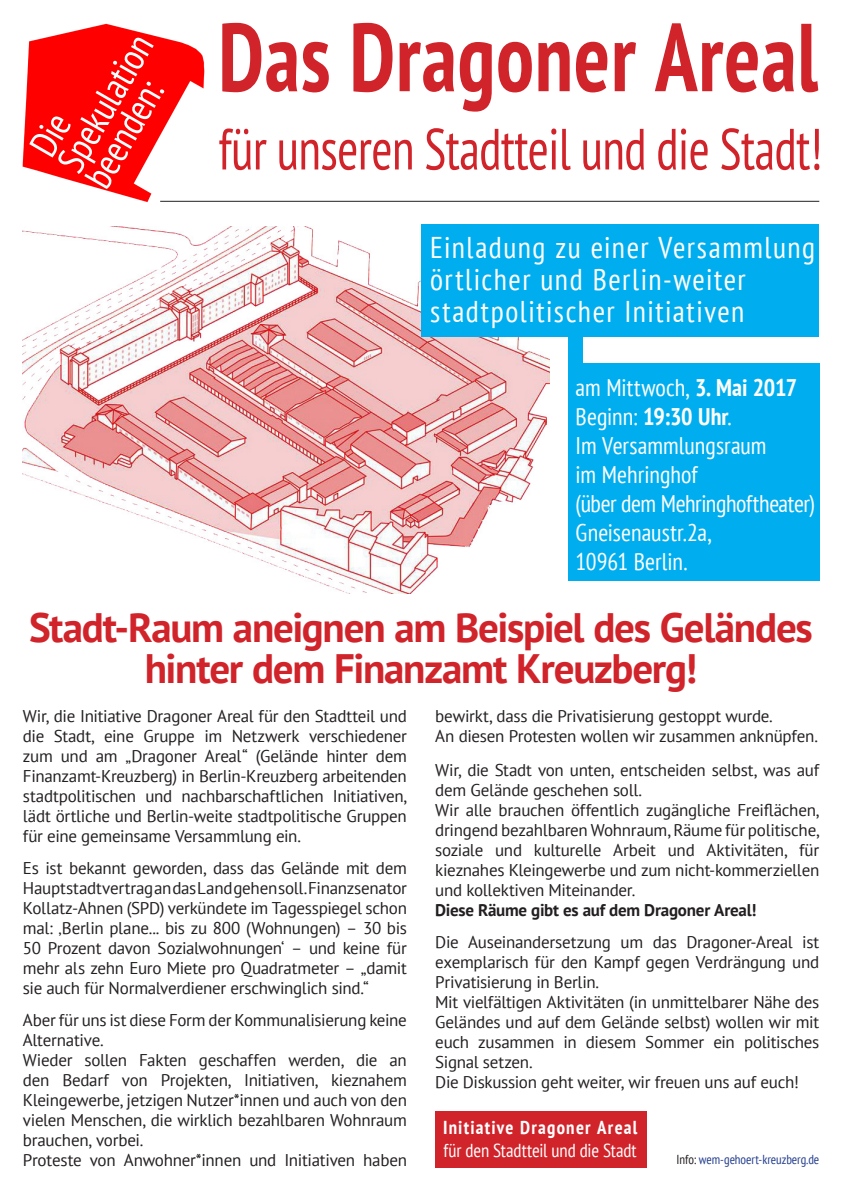
<style>
.page{position:relative;width:842px;height:1191px;background:#fff}
.page>*{position:absolute;margin:0;border:0;box-sizing:border-box;transform-origin:0 0}
.t1{font:700 condensed 96.3px "PT Sans";letter-spacing:.01em;color:#d1232a;scale:.88 1}
.t2{font:condensed 58px "PT Sans";letter-spacing:-.01em;color:#d1232a;scale:.88 1}
.t3{font:700 41px "PT Sans";letter-spacing:-.03em;color:#d1232a}
.t4{font:condensed 38.1px "PT Sans";color:#fff}
.t5{font:condensed 30px/32px "PT Sans";letter-spacing:.05em;color:#fff}
.t6{font:condensed 24px/29px "PT Sans";color:#fff}
.t7{font:condensed 18.7px "PT Sans";letter-spacing:-.01em;color:#fff}
.t8{font:700 condensed 18.7px "PT Sans";letter-spacing:.065em;color:#fff}
.t9{font:17px/20px "PT Sans";letter-spacing:-.015em;color:#231f20;text-align:justify}
.t10{font:700 17px "PT Sans";letter-spacing:-.015em;color:#231f20}
.t11{font:condensed 13px "PT Sans";letter-spacing:-.005em;color:#253f8e}
.s1{font-weight:700}
.s2{color:#231f20}
</style>
<div class="page">
<div style="left:568px;top:332px;width:14px;height:46px;background:#00aeef"></div>
<img style="left:22px;top:23px;width:183px;height:179px">
<img style="left:23px;top:227px;width:526px;height:366px">
<div style="left:422px;top:225px;width:397px;height:112px;background:#00aeef"></div>
<div style="left:568px;top:363px;width:251px;height:218px;background:#00aeef"></div>
<div style="left:435px;top:1111px;width:212px;height:57px;background:#d1232a"></div>
<hr style="left:160px;top:201px;width:659px;height:1px;background:#231f20">
<div style="left:29px;top:114px;width:43px;height:44px;background:#fe0000"></div>
<p class="t4" style="left:46px;top:157px;width:153px;rotate:-60deg">Spekulation</p>
<p class="t4" style="left:73px;top:172px;width:118px;rotate:-60deg">beenden:</p>
<p class="t1" style="left:218px;top:-7px;width:683px">Das Dragoner Areal</p>
<p class="t2" style="left:218px;top:112px;width:688px">für unseren Stadtteil und die Stadt!</p>
<p class="t5" style="left:430px;top:231px;width:386px">Einladung zu einer Versammlung örtlicher und Berlin-weiter stadtpolitischer Initiativen</p>
<p class="t6" style="left:576px;top:372px;width:223px">am Mittwoch, <span class="s1">3. Mai 2017</span></p>
<p class="t6" style="left:576px;top:401px;width:157px">Beginn: <span class="s1">19:30 Uhr</span>.</p>
<p class="t6" style="left:576px;top:430px;width:192px">Im Versammlungsraum</p>
<p class="t6" style="left:576px;top:459px;width:124px">im Mehringhof</p>
<p class="t6" style="left:576px;top:488px;width:241px">(über dem Mehringhoftheater)<br>Gneisenaustr.2a,</p>
<p class="t6" style="left:576px;top:546px;width:113px">10961 Berlin.</p>
<p class="t3" style="left:29px;top:600px;width:785px">Stadt-Raum aneignen am Beispiel des Geländes</p>
<p class="t3" style="left:145px;top:641px;width:554px">hinter dem Finanzamt Kreuzberg!</p>
<p class="t9" style="left:23px;top:705px;width:385px">Wir, die Initiative Dragoner Areal für den Stadtteil und die Stadt, eine Gruppe im Netzwerk verschiedener zum und am „Dragoner Areal“ (Gelände hinter dem Finanzamt-Kreuzberg) in Berlin-Kreuzberg arbeitenden stadtpolitischen und nachbarschaftlichen Initiativen, lädt örtliche und Berlin-weite stadtpolitische Gruppen für eine gemeinsame Versammlung ein.</p>
<p class="t9" style="left:23px;top:857px;width:385px">Es ist bekannt geworden, dass das Gelände mit dem Hauptstadtvertrag an das Land gehen soll. Finanzsenator Kollatz-Ahnen (SPD) verkündete im Tagesspiegel schon mal: ‚Berlin plane... bis zu 800 (Wohnungen) – 30 bis 50 Prozent davon Sozialwohnungen‘ – und keine für mehr als zehn Euro Miete pro Quadratmeter – „damit sie auch für Normalverdiener erschwinglich sind.“</p>
<p class="t9" style="left:23px;top:1009px;width:385px">Aber für uns ist diese Form der Kommunalisierung keine<br>Alternative.</p>
<p class="t9" style="left:23px;top:1049px;width:385px">Wieder sollen Fakten geschaffen werden, die an den Bedarf von Projekten, Initiativen, kieznahem Kleingewerbe, jetzigen Nutzer*innen und auch von den vielen Menschen, die wirklich bezahlbaren Wohnraum brauchen, vorbei.</p>
<p class="t9" style="left:23px;top:1149px;width:386px">Proteste von Anwohner*innen und Initiativen haben</p>
<p class="t9" style="left:435px;top:705px;width:339px">bewirkt, dass die Privatisierung gestoppt wurde.</p>
<p class="t9" style="left:435px;top:725px;width:384px">An diesen Protesten wollen wir zusammen anknüpfen.</p>
<p class="t9" style="left:435px;top:759px;width:385px">Wir, die Stadt von unten, entscheiden selbst, was auf dem Gelände geschehen soll.</p>
<p class="t9" style="left:435px;top:799px;width:385px">Wir alle brauchen öffentlich zugängliche Freiflächen, dringend bezahlbaren Wohnraum, Räume für politische, soziale und kulturelle Arbeit und Aktivitäten, für kieznahes Kleingewerbe und zum nicht-kommerziellen und kollektiven Miteinander.</p>
<p class="t10" style="left:435px;top:899px;width:323px">Diese Räume gibt es auf dem Dragoner Areal!</p>
<p class="t9" style="left:435px;top:931px;width:386px">Die Auseinandersetzung um das Dragoner-Areal ist exemplarisch für den Kampf gegen Verdrängung und Privatisierung in Berlin.</p>
<p class="t9" style="left:435px;top:991px;width:386px">Mit vielfältigen Aktivitäten (in unmittelbarer Nähe des Geländes und auf dem Gelände selbst) wollen wir mit euch zusammen in diesem Sommer ein politisches Signal setzen.</p>
<p class="t9" style="left:435px;top:1071px;width:365px">Die Diskussion geht weiter, wir freuen uns auf euch!</p>
<p class="t8" style="left:443px;top:1115px;width:196px">Initiative Dragoner Areal</p>
<p class="t7" style="left:443px;top:1138px;width:195px">für den Stadtteil und die Stadt</p>
<p class="t11" style="left:677px;top:1151px;width:144px"><span class="s2">Info:</span> wem-gehoert-kreuzberg.de</p>
</div>
